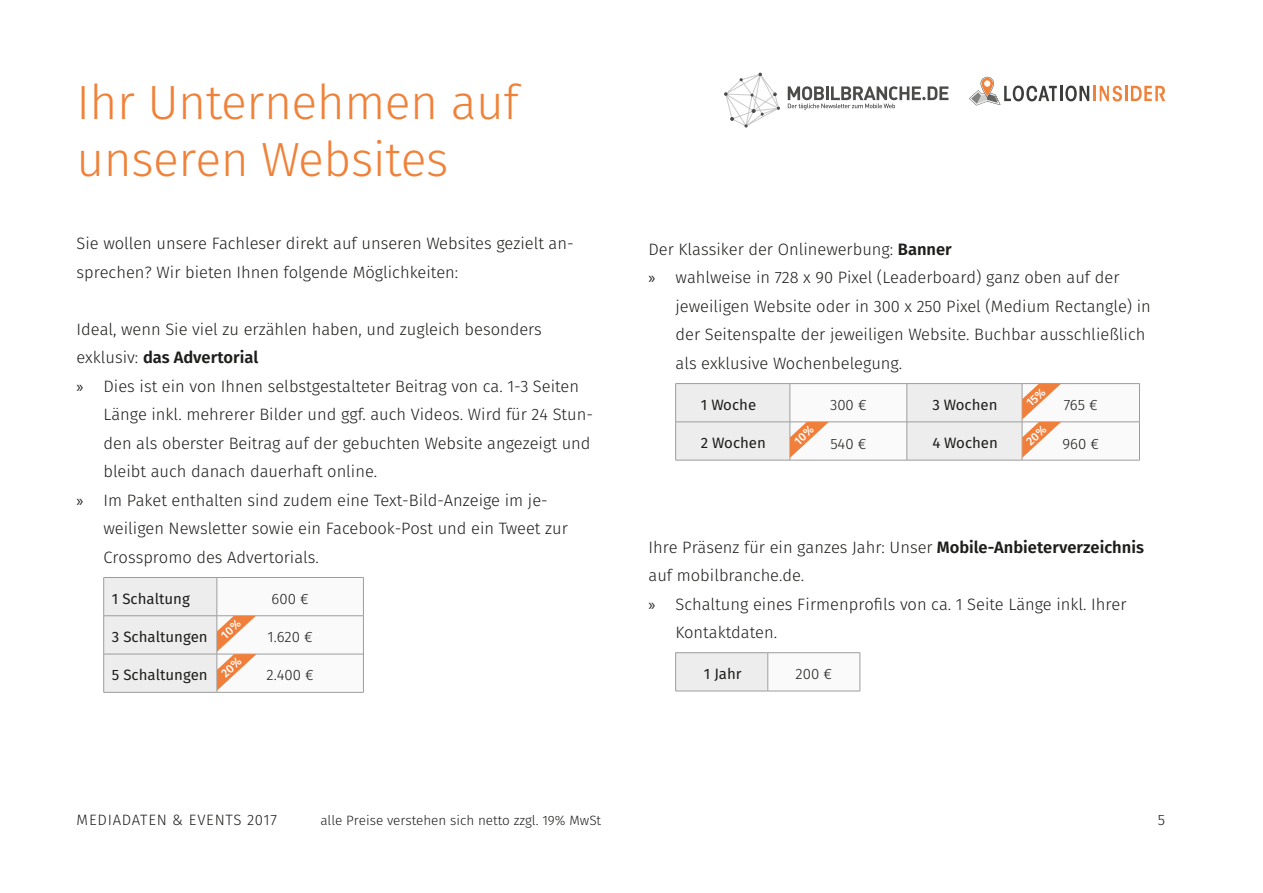
<style>
.page{position:relative;width:1263px;height:893px;background:#fff}
.page>*{position:absolute;margin:0;border:0;box-sizing:border-box;transform-origin:0 0}
.t1{font:300 48px/57.6px "Fira Sans";letter-spacing:-.01em;color:#f08138}
.t2{font:300 16.5px/28.5px "Fira Sans";color:#1d1d1b}
.t3{font:600 16.5px "Fira Sans";color:#1d1d1b}
.t4{font:15px "Fira Sans";color:#1d1d1b}
.t5{font:300 15px "Fira Sans";color:#1d1d1b}
.t6{font:300 15px "Fira Sans";letter-spacing:.05em;color:#1d1d1b}
.t7{font:300 13.5px "Fira Sans";color:#1d1d1b}
.s1{font-weight:300}
.s2{font-family:"Myriad Pro";font-weight:400}
.s3{font-weight:600}
</style>
<div class="page">
<svg style="left:969px;top:77px;width:196px;height:28px"></svg>
<svg style="left:724px;top:72px;width:56px;height:56px"></svg>
<svg style="left:788px;top:86px;width:160px;height:24px"></svg>
<hr style="left:103px;top:578px;width:1px;height:38px;background:#9d9d9d">
<hr style="left:217px;top:577px;width:147px;height:1px;background:#9d9d9d">
<hr style="left:103px;top:616px;width:1px;height:38px;background:#9d9d9d">
<hr style="left:103px;top:654px;width:1px;height:38px;background:#9d9d9d">
<hr style="left:104px;top:692px;width:113px;height:1px;background:#9d9d9d">
<hr style="left:217px;top:692px;width:147px;height:1px;background:#9d9d9d">
<hr style="left:363px;top:578px;width:1px;height:38px;background:#9d9d9d">
<hr style="left:363px;top:616px;width:1px;height:38px;background:#9d9d9d">
<hr style="left:363px;top:654px;width:1px;height:38px;background:#9d9d9d">
<hr style="left:675px;top:383px;width:115px;height:1px;background:#9d9d9d">
<hr style="left:675px;top:384px;width:1px;height:38px;background:#9d9d9d">
<hr style="left:790px;top:383px;width:117px;height:1px;background:#9d9d9d">
<hr style="left:907px;top:383px;width:115px;height:1px;background:#9d9d9d">
<hr style="left:675px;top:422px;width:1px;height:38px;background:#9d9d9d">
<hr style="left:675px;top:460px;width:115px;height:1px;background:#9d9d9d">
<hr style="left:790px;top:460px;width:117px;height:1px;background:#9d9d9d">
<hr style="left:907px;top:460px;width:115px;height:1px;background:#9d9d9d">
<hr style="left:1022px;top:383px;width:118px;height:1px;background:#9d9d9d">
<hr style="left:1139px;top:384px;width:1px;height:38px;background:#9d9d9d">
<hr style="left:1139px;top:422px;width:1px;height:38px;background:#9d9d9d">
<hr style="left:1022px;top:460px;width:118px;height:1px;background:#9d9d9d">
<div style="left:676px;top:653px;width:92px;height:38px;background:#ededed"></div>
<div style="left:768px;top:653px;width:92px;height:38px;background:#fafafa"></div>
<hr style="left:675px;top:652px;width:93px;height:1px;background:#9d9d9d">
<hr style="left:675px;top:653px;width:1px;height:38px;background:#9d9d9d">
<hr style="left:768px;top:652px;width:92px;height:1px;background:#9d9d9d">
<hr style="left:767px;top:653px;width:1px;height:38px;background:#9d9d9d">
<hr style="left:860px;top:653px;width:1px;height:38px;background:#9d9d9d">
<hr style="left:675px;top:691px;width:93px;height:1px;background:#9d9d9d">
<hr style="left:768px;top:691px;width:92px;height:1px;background:#9d9d9d">
<svg style="left:676px;top:384px;width:463px;height:76px"></svg>
<svg style="left:104px;top:577px;width:259px;height:115px"></svg>
<h1 class="t1" style="left:77px;top:73px;width:444px">Ihr Unternehmen auf unseren Websites</h1>
<p class="t2" style="left:77px;top:229px;width:499px">Sie wollen unsere Fachleser direkt auf unseren Websites gezielt an&shy;sprechen? Wir bieten Ihnen folgende Möglichkeiten:</p>
<p class="t2" style="left:77px;top:315px;width:467px">Ideal, wenn Sie viel zu erzählen haben, und zugleich besonders</p>
<p class="t3" style="left:77px;top:344px;width:183px"><span class="s1">exklusiv:</span> das Advertorial</p>
<p class="t2" style="left:77px;top:372px;width:504px"><span class="s2">»</span> Dies ist ein von Ihnen selbstgestalteter Beitrag von ca. 1-3 Seiten</p>
<p class="t2" style="left:104px;top:400px;width:491px">Länge inkl. mehrerer Bilder und ggf. auch Videos. Wird für 24 Stun-</p>
<p class="t2" style="left:104px;top:429px;width:488px">den als oberster Beitrag auf der gebuchten Website angezeigt und</p>
<p class="t2" style="left:104px;top:457px;width:275px">bleibt auch danach dauerhaft online.</p>
<p class="t2" style="left:77px;top:486px;width:473px"><span class="s2">»</span> Im Paket enthalten sind zudem eine Text-Bild-Anzeige im je-</p>
<p class="t2" style="left:104px;top:514px;width:466px">weiligen Newsletter sowie ein Facebook-Post und ein Tweet zur</p>
<p class="t2" style="left:104px;top:543px;width:217px">Crosspromo des Advertorials.</p>
<p class="t4" style="left:112px;top:587px;width:79px">1 Schaltung</p>
<p class="t5" style="left:272px;top:588px;width:39px">600 €</p>
<p class="t4" style="left:112px;top:625px;width:97px">3 Schaltungen</p>
<p class="t5" style="left:267px;top:626px;width:47px">1.620 €</p>
<p class="t4" style="left:112px;top:664px;width:97px">5 Schaltungen</p>
<p class="t5" style="left:266px;top:664px;width:49px">2.400 €</p>
<p class="t2" style="left:648px;top:235px;width:305px">Der Klassiker der Onlinewerbung: <span class="s3">Banner</span></p>
<p class="t2" style="left:648px;top:263px;width:472px"><span class="s2">»</span> wahlweise in 728 x 90 Pixel (Leaderboard) ganz oben auf der</p>
<p class="t2" style="left:675px;top:292px;width:477px">jeweiligen Website oder in 300 x 250 Pixel (Medium Rectangle) in</p>
<p class="t2" style="left:675px;top:320px;width:471px">der Seitenspalte der jeweiligen Website. Buchbar ausschließlich</p>
<p class="t2" style="left:675px;top:349px;width:228px">als exklusive Wochenbelegung.</p>
<p class="t4" style="left:701px;top:393px;width:57px">1 Woche</p>
<p class="t5" style="left:830px;top:394px;width:38px">300 €</p>
<p class="t4" style="left:932px;top:393px;width:67px">3 Wochen</p>
<p class="t5" style="left:1064px;top:394px;width:36px">765 €</p>
<p class="t4" style="left:701px;top:431px;width:67px">2 Wochen</p>
<p class="t5" style="left:830px;top:433px;width:38px">540 €</p>
<p class="t4" style="left:932px;top:431px;width:67px">4 Wochen</p>
<p class="t5" style="left:1062px;top:433px;width:38px">960 €</p>
<p class="t2" style="left:648px;top:532px;width:497px">Ihre Präsenz für ein ganzes Jahr: Unser <span class="s3">Mobile-Anbieterverzeichnis</span></p>
<p class="t2" style="left:648px;top:561px;width:157px">auf mobilbranche.de.</p>
<p class="t2" style="left:648px;top:589px;width:480px"><span class="s2">»</span> Schaltung eines Firmenprofils von ca. 1 Seite Länge inkl. Ihrer</p>
<p class="t2" style="left:675px;top:618px;width:103px">Kontaktdaten.</p>
<p class="t4" style="left:704px;top:662px;width:39px">1 Jahr</p>
<p class="t5" style="left:796px;top:663px;width:38px">200 €</p>
<p class="t7" style="left:320px;top:810px;width:282px">alle Preise verstehen sich netto zzgl. 19% MwSt</p>
<p class="t6" style="left:77px;top:809px;width:202px">MEDIADATEN &amp; EVENTS 2017</p>
<p class="t5" style="left:1158px;top:809px;width:9px">5</p>
</div>
